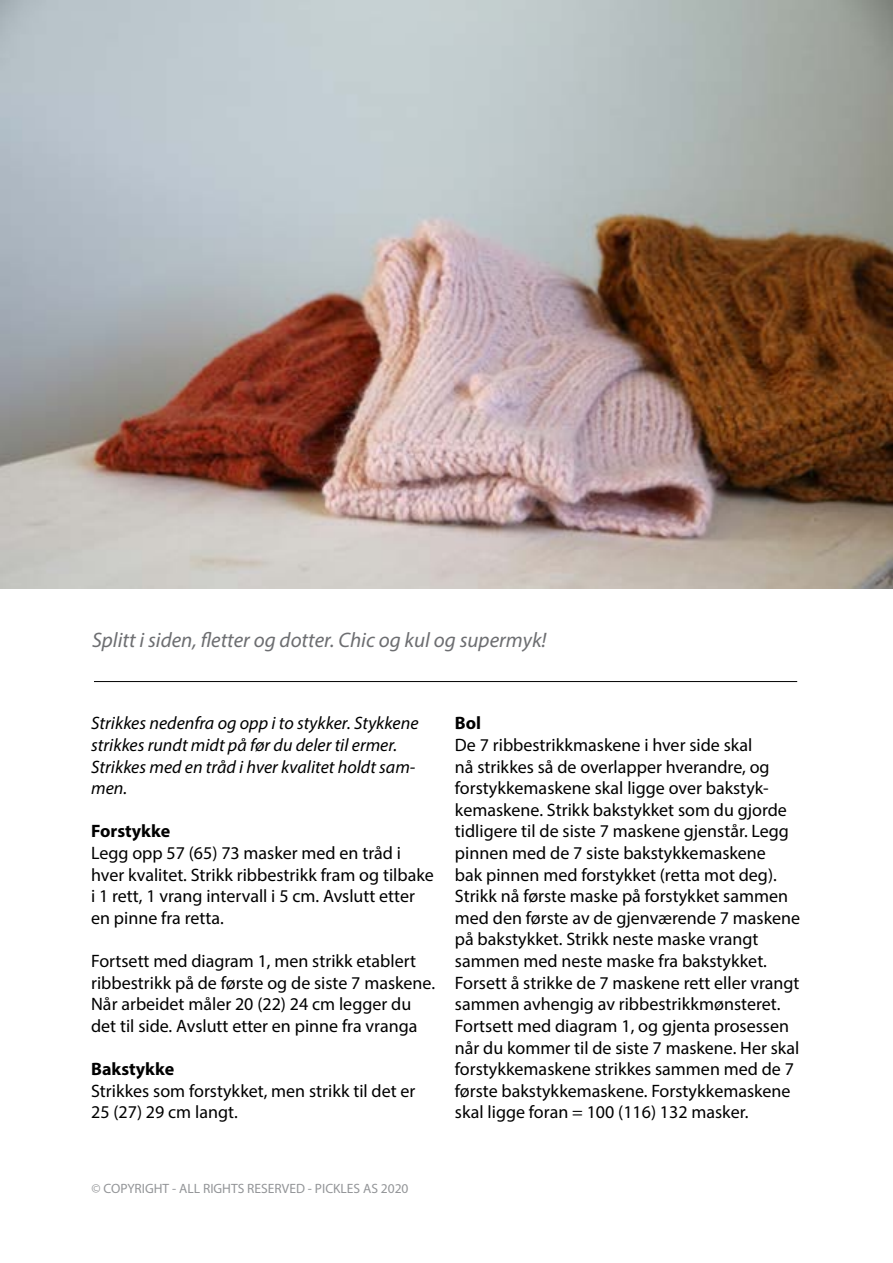
<style>
.page{position:relative;width:893px;height:1263px;background:#fff}
.page>*{position:absolute;margin:0;border:0;box-sizing:border-box;transform-origin:0 0}
.t1{font:italic 21px "Myriad Pro";color:#6d6e71}
.t2{font:18px/21.6px "Myriad Pro";color:#000}
.t3{font:italic 18px/21.6px "Myriad Pro";color:#000}
.t4{font:700 18px "Myriad Pro";color:#000}
.t5{font:13.5px "Myriad Pro";color:#939598}
</style>
<div class="page">
<img style="left:0;top:0;width:893px;height:588px">
<hr style="left:94px;top:681px;width:703px;height:1px;background:#000">
<p class="t1" style="left:92px;top:627px;width:456px">Splitt i siden, fletter og dotter. Chic og kul og supermyk!</p>
<p class="t3" style="left:91px;top:712px;width:329px">Strikkes nedenfra og opp i to stykker. Stykkene strikkes rundt midt på før du deler til ermer.<br>Strikkes med en tråd i hver kvalitet holdt sam&shy;men.</p>
<p class="t4" style="left:91px;top:820px;width:81px">Forstykke</p>
<p class="t2" style="left:91px;top:842px;width:344px">Legg opp 57 (65) 73 masker med en tråd i hver kvalitet. Strikk ribbestrikk fram og tilbake i 1 rett, 1 vrang intervall i 5 cm. Avslutt etter en pinne fra retta.</p>
<p class="t2" style="left:91px;top:950px;width:345px">Fortsett med diagram 1, men strikk etablert ribbestrikk på de første og de siste 7 maskene.<br>Når arbeidet måler 20 (22) 24 cm legger du det til side. Avslutt etter en pinne fra vranga</p>
<p class="t4" style="left:91px;top:1057px;width:85px">Bakstykke</p>
<p class="t2" style="left:91px;top:1079px;width:326px">Strikkes som forstykket, men strikk til det er<br>25 (27) 29 cm langt.</p>
<p class="t4" style="left:455px;top:712px;width:28px">Bol</p>
<p class="t2" style="left:455px;top:734px;width:347px">De 7 ribbestrikkmaskene i hver side skal<br>nå strikkes så de overlapper hverandre, og forstykkemaskene skal ligge over bakstyk&shy;kemaskene. Strikk bakstykket som du gjorde tidligere til de siste 7 maskene gjenstår. Legg pinnen med de 7 siste bakstykkemaskene<br>bak pinnen med forstykket (retta mot deg).<br>Strikk nå første maske på forstykket sammen med den første av de gjenværende 7 maskene på bakstykket. Strikk neste maske vrangt sammen med neste maske fra bakstykket.<br>Forsett å strikke de 7 maskene rett eller vrangt sammen avhengig av ribbestrikkmønsteret.<br>Fortsett med diagram 1, og gjenta prosessen når du kommer til de siste 7 maskene. Her skal forstykkemaskene strikkes sammen med de 7 første bakstykkemaskene. Forstykkemaskene skal ligge foran = 100 (116) 132 masker.</p>
<p class="t5" style="left:92px;top:1180px;width:319px">© COPYRIGHT - ALL RIGHTS RESERVED - PICKLES AS 2020</p>
</div>
